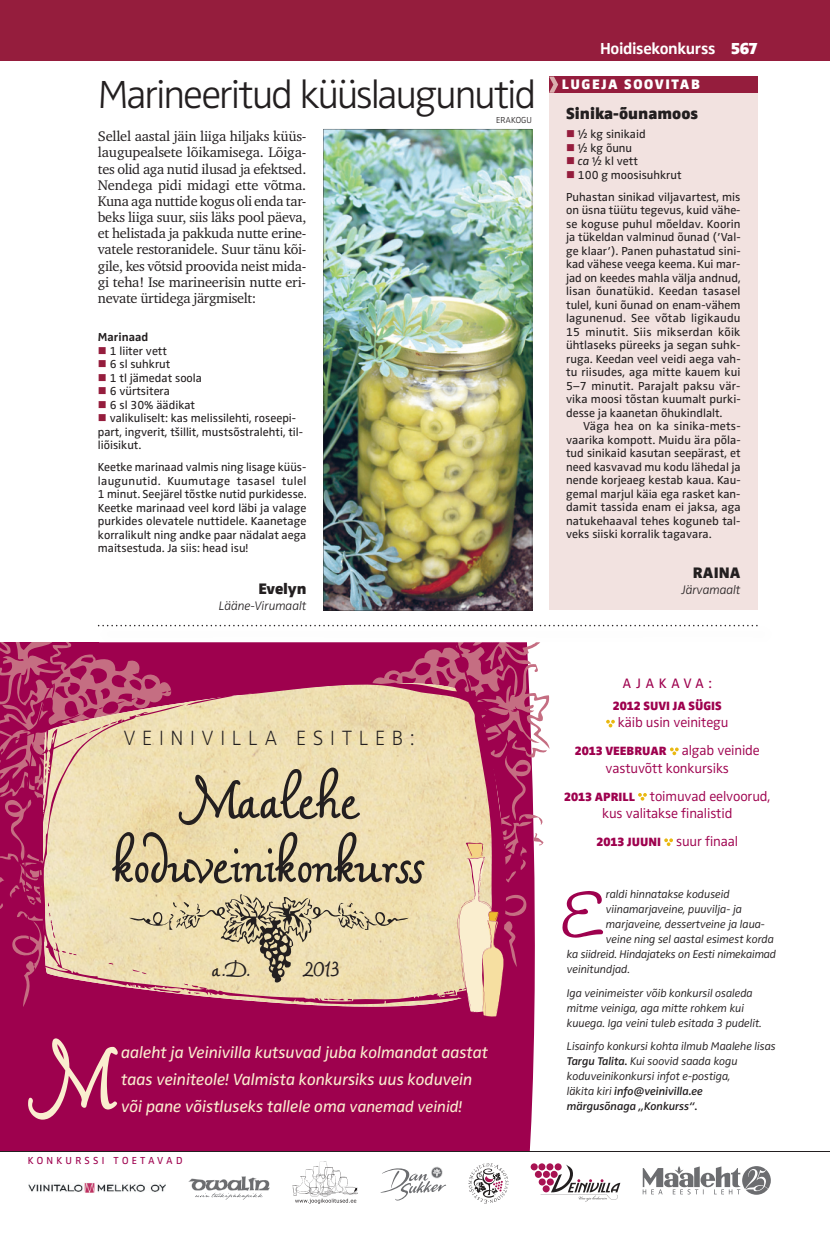
<style>
.page{position:relative;width:830px;height:1234px;background:#fff}
.page>*{position:absolute;margin:0;border:0;box-sizing:border-box;transform-origin:0 0}
.t1{font:86.4px "Mama Script";color:#faeecf;scale:.9 1}
.t2{font:53.55px "Mama Script";color:#231f20}
.t3{font:300 40.5px "Zwo Pro";letter-spacing:-.055em;color:#231f20}
.t4{font:300 expanded 21.3px "Zwo Pro";letter-spacing:.31em;color:#231f20}
.t5{font:20.55px "Mama Script";color:#231f20}
.t6{font:italic 16.8px/27px "Zwo Pro";letter-spacing:-.01em;color:#faeecf}
.t7{font:700 16.5px "Zwo Pro";letter-spacing:-.02em;color:#fff}
.t8{font:900 16.5px "Zwo Pro";color:#231f20}
.t9{font:900 15.75px "Zwo Pro";letter-spacing:-.01em;color:#231f20}
.t10{font:14.25px/16.2px "Charter ITC";letter-spacing:-.02em;color:#231f20;text-align:justify}
.t11{font:900 14.25px "Zwo Pro";letter-spacing:.105em;color:#fff}
.t12{font:300 14.1px/27.8px "Zwo Pro";letter-spacing:-.01em;color:#9e014e;text-align:center}
.t13{font:14.1px "Zwo Pro";letter-spacing:.31em;color:#9e014e}
.t14{font:italic 300 12.75px "Zwo Pro";letter-spacing:-.01em;color:#231f20}
.t15{font:900 12.45px "Zwo Pro";color:#9e014e}
.t16{font:12px/13.5px "Zwo Pro";color:#231f20;text-align:justify}
.t17{font:700 12px "Zwo Pro";color:#231f20}
.t18{font:italic 300 11.55px/15px "Zwo Pro";letter-spacing:-.01em;color:#231f20}
.t19{font:10.5px "Zwo Pro";letter-spacing:.31em;color:#9e014e}
.t20{font:300 9px "Zwo Pro";color:#231f20}
.s1{color:#951d3d}
.s2{font-size:16.2px}
.s3{font-weight:900}
.s4{font-style:italic}
.s5{font-weight:300;font-size:14.1px}
.s6{font-weight:900;font-size:12.45px}
.s7{font-weight:600}
</style>
<div class="page">
<div style="left:0;top:0;width:829px;height:60px;background:#951d3d"></div>
<div style="left:549px;top:93px;width:208px;height:517px;background:#f2e2e0"></div>
<div style="left:549px;top:77px;width:208px;height:16px;background:#951d3d"></div>
<svg style="left:549px;top:77px;width:9px;height:16px"></svg>
<div style="left:0;top:966px;width:535px;height:184px;background:#9e014e"></div>
<svg style="left:606px;top:719px;width:8px;height:8px"></svg>
<svg style="left:670px;top:747px;width:8px;height:8px"></svg>
<svg style="left:638px;top:793px;width:8px;height:7px"></svg>
<svg style="left:664px;top:838px;width:8px;height:7px"></svg>
<svg style="left:517px;top:643px;width:33px;height:323px"></svg>
<svg style="left:0;top:642px;width:12px;height:364px;background:#a41356"></svg>
<svg style="left:41px;top:655px;width:483px;height:382px;background:#a10a52"></svg>
<svg style="left:12px;top:642px;width:505px;height:389px;background:#d1908e"></svg>
<svg style="left:129px;top:894px;width:279px;height:91px;background:#d8caa1"></svg>
<svg style="left:452px;top:841px;width:55px;height:175px;background:#dda69a"></svg>
<hr style="left:0;top:1150px;width:829px;height:1px;background:#231f20">
<svg style="left:380px;top:1166px;width:66px;height:34px"></svg>
<svg style="left:292px;top:1161px;width:66px;height:42px"></svg>
<img style="left:28px;top:1183px;width:137px;height:9px">
<svg style="left:188px;top:1176px;width:82px;height:23px"></svg>
<svg style="left:468px;top:1163px;width:40px;height:40px"></svg>
<svg style="left:530px;top:1162px;width:7px;height:8px"></svg>
<svg style="left:534px;top:1170px;width:7px;height:7px"></svg>
<svg style="left:540px;top:1163px;width:80px;height:38px"></svg>
<svg style="left:642px;top:1166px;width:128px;height:28px"></svg>
<img style="left:99px;top:625px;width:659px;height:18px">
<img style="left:458px;top:642px;width:81px;height:1px">
<svg style="left:98px;top:624px;width:659px;height:2px"></svg>
<img style="left:323px;top:129px;width:209px;height:481px">
<h3 class="t3" style="left:98px;top:71px;width:439px">Marineeritud küüslaugunutid</h3>
<p class="t20" style="left:496px;top:115px;width:37px">ERAKOGU</p>
<p class="t10" style="left:98px;top:128px;width:210px">Sellel aastal jäin liiga hiljaks küüs&shy;laugupealsete lõikamisega. Lõiga&shy;tes olid aga nutid ilusad ja efektsed.<br>Nendega pidi midagi ette võtma.<br>Kuna aga nuttide kogus oli enda tar&shy;beks liiga suur, siis läks pool päeva, et helistada ja pakkuda nutte erine&shy;vatele restoranidele. Suur tänu kõi&shy;gile, kes võtsid proovida neist mida&shy;gi teha! Ise marineerisin nutte eri&shy;nevate ürtidega järgmiselt:</p>
<p class="t17" style="left:98px;top:330px;width:52px">Marinaad</p>
<p class="t16" style="left:98px;top:344px;width:71px"><span class="s1">■</span> 1 liiter vett</p>
<p class="t16" style="left:98px;top:357px;width:74px"><span class="s1">■</span> 6 sl suhkrut</p>
<p class="t16" style="left:98px;top:371px;width:106px"><span class="s1">■</span> 1 tl jämedat soola</p>
<p class="t16" style="left:98px;top:384px;width:74px"><span class="s1">■</span> 6 vürtsitera</p>
<p class="t16" style="left:98px;top:398px;width:99px"><span class="s1">■</span> 6 sl 30% äädikat</p>
<p class="t16" style="left:98px;top:411px;width:207px;text-align:left"><span class="s1">■</span> valikuliselt: kas melissilehti, roseepi&shy;part, ingverit, tšillit, mustsõstralehti, til&shy;liõisikut.</p>
<p class="t16" style="left:98px;top:460px;width:210px">Keetke marinaad valmis ning lisage küüs&shy;laugunutid. Kuumutage tasasel tulel 1 minut. Seejärel tõstke nutid purkidesse.<br>Keetke marinaad veel kord läbi ja valage purkides olevatele nuttidele. Kaanetage korralikult ning andke paar nädalat aega maitsestuda. Ja siis: head isu!</p>
<h3 class="t9" style="left:258px;top:579px;width:49px">Evelyn</h3>
<p class="t14" style="left:218px;top:598px;width:89px">Lääne-Virumaalt</p>
<h3 class="t4" style="left:123px;top:726px;width:292px">VEINIVILLA ESITLEB:</h3>
<h2 class="t2" style="left:179px;top:767px;width:181px">Maalehe</h2>
<h2 class="t2" style="left:113px;top:831px;width:312px">koduveinikonkurss</h2>
<h3 class="t5" style="left:212px;top:956px;width:39px">a.D.</h3>
<h3 class="t5" style="left:302px;top:956px;width:38px">2013</h3>
<h1 class="t1" style="left:28px;top:1026px;width:100px">M</h1>
<h3 class="t6" style="left:121px;top:1038px;width:368px">aaleht ja Veinivilla kutsuvad juba kolmandat aastat taas veiniteole! Valmista konkursiks uus koduvein</h3>
<h3 class="t6" style="left:121px;top:1092px;width:342px">või pane võistluseks tallele oma <span class="s2">vanemad veinid!</span></h3>
<p class="t19" style="left:28px;top:1154px;width:156px">KONKURSSI TOETAVAD</p>
<h3 class="t7" style="left:600px;top:39px;width:159px">Hoidisekonkurss <span class="s3">567</span></h3>
<p class="t11" style="left:561px;top:76px;width:139px">LUGEJA SOOVITAB</p>
<h3 class="t8" style="left:566px;top:103px;width:134px">Sinika-õunamoos</h3>
<p class="t16" style="left:566px;top:128px;width:81px"><span class="s1">■</span> ½ kg sinikaid</p>
<p class="t16" style="left:566px;top:141px;width:68px"><span class="s1">■</span> ½ kg õunu</p>
<p class="t16" style="left:566px;top:155px;width:73px"><span class="s1">■</span> <span class="s4">ca</span> ½ kl vett</p>
<p class="t16" style="left:566px;top:164px;width:176px;line-height:22px"><span class="s1">■</span> 100 g moosisuhkrut<br>Puhastan sinikad viljavartest, mis</p>
<p class="t16" style="left:566px;top:204px;width:176px">on üsna tüütu tegevus, kuid vähe&shy;se koguse puhul mõeldav. Koorin ja tükeldan valminud õunad (’Val&shy;ge klaar’). Panen puhastatud sini&shy;kad vähese veega keema. Kui mar&shy;jad on keedes mahla välja andnud, lisan õunatükid. Keedan tasasel tulel, kuni õunad on enam-vähem lagunenud. See võtab ligikaudu 15 minutit. Siis mikserdan kõik ühtlaseks püreeks ja segan suhk&shy;ruga. Keedan veel veidi aega vah&shy;tu riisudes, aga mitte kauem kui 5–7 minutit. Parajalt paksu vär&shy;vika moosi tõstan kuumalt purki&shy;desse ja kaanetan õhukindlalt.</p>
<p class="t16" style="left:566px;top:420px;width:176px;text-indent:17px">Väga hea on ka sinika-mets&shy;vaarika kompott. Muidu ära põla&shy;tud sinikaid kasutan seepärast, et need kasvavad mu kodu lähedal ja nende korjeaeg kestab kaua. Kau&shy;gemal marjul käia ega rasket kan&shy;damit tassida enam ei jaksa, aga natukehaaval tehes koguneb tal&shy;veks siiski korralik tagavara.</p>
<h3 class="t9" style="left:692px;top:563px;width:49px">RAINA</h3>
<p class="t14" style="left:681px;top:582px;width:60px">Järvamaalt</p>
<p class="t13" style="left:622px;top:674px;width:91px">AJAKAVA:</p>
<p class="t15" style="left:612px;top:698px;width:110px">2012 SUVI JA SÜGIS</p>
<p class="t12" style="left:617px;top:709px;width:112px">käib usin veinitegu</p>
<p class="t15" style="left:574px;top:743px;width:186px">2013 VEEBRUAR <span class="s5">algab veinide</span></p>
<p class="t12" style="left:564px;top:754px;width:208px">vastuvõtt konkursiks<br><span class="s6">2013 APRILL</span> toimuvad eelvoorud,</p>
<p class="t12" style="left:601px;top:799px;width:132px">kus valitakse finalistid</p>
<p class="t12" style="left:596px;top:827px;width:143px"><span class="s6">2013 JUUNI</span> suur finaal</p>
<p class="t18" style="left:605px;top:886px;width:125px">raldi hinnatakse koduseid</p>
<p class="t18" style="left:605px;top:901px;width:138px">viinamarjaveine, puuvilja- ja</p>
<p class="t18" style="left:605px;top:916px;width:161px">marjaveine, dessertveine ja laua-</p>
<p class="t18" style="left:605px;top:931px;width:170px">veine ning sel aastal esimest korda</p>
<p class="t18" style="left:566px;top:946px;width:211px">ka siidreid. Hindajateks on Eesti nimekaimad</p>
<p class="t18" style="left:566px;top:961px;width:65px">veinitundjad.</p>
<p class="t18" style="left:566px;top:985px;width:196px">Iga veinimeister võib konkursil osaleda mitme veiniga, aga mitte rohkem kui kuuega. Iga veini tuleb esitada 3 pudelit.</p>
<p class="t18" style="left:566px;top:1038px;width:210px">Lisainfo konkursi kohta ilmub Maalehe lisas <span class="s7">Targu Talita.</span> Kui soovid saada kogu koduveinikonkursi infot e-postiga,<br>läkita kiri <span class="s7">info@veinivilla.ee<br>märgusõnaga „Konkurss“.</span></p>
</div>
